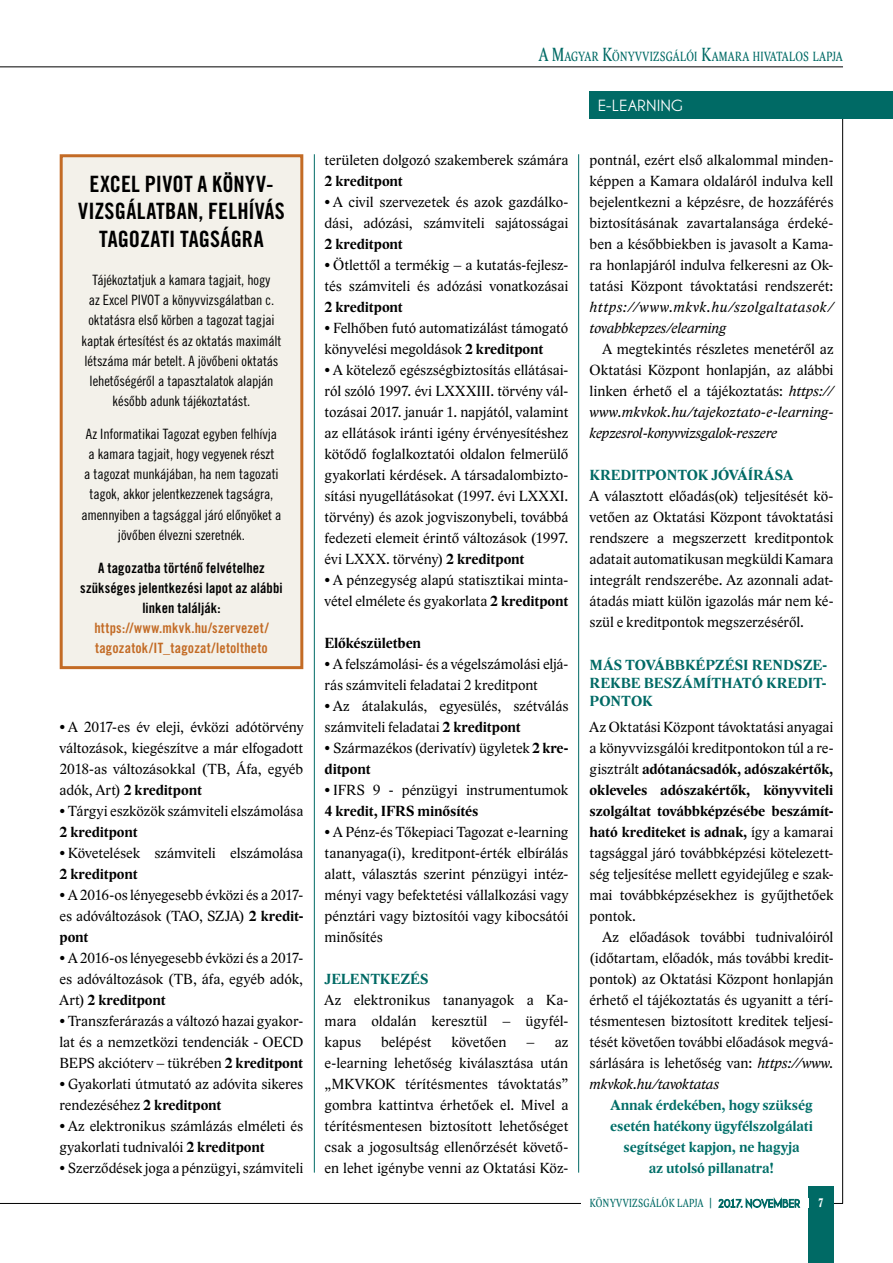
<style>
.page{position:relative;width:893px;height:1263px;background:#fff}
.page>*{position:absolute;margin:0;border:0;box-sizing:border-box;transform-origin:0 0}
.táblázat_szöveg{font:700 22.5px/27.6px "Trade Gothic Con";letter-spacing:.005em;color:#000;text-align:center}
.t1{font:700 16.5px "Champagne&Limousines";letter-spacing:.03em;color:#fff;scale:1.05 1}
.alapszöveg{font:15px/21px "Lido STF";color:#000}
.alapszöveg_tompa{font:15px/21px "Lido STF";color:#000;text-align:justify}
.alapszöveg_tompa-2{font:700 15px/21px "Lido STF";letter-spacing:-.005em;color:#006e68;text-align:center}
.Cím_szövegközt{font:700 15px/18px "Lido STF";color:#006a65;text-align:justify}
.alapszöveg_tompa-3{font:700 15px "Lido STF";letter-spacing:-.005em;color:#000}
.táblázat_szöveg-2{font:14.25px/20.1px "Trade Gothic Con";letter-spacing:-.005em;color:#000;text-align:center}
.táblázat_szöveg-3{font:700 14.25px/20.1px "Trade Gothic Con";letter-spacing:.01em;color:#000;text-align:center}
.t2{font:13.65px "Lido STF Condensed";letter-spacing:.025em;color:#006a65;scale:.9 1}
.t3{font:700 12.75px "Lido STF Condensed";color:#fff;scale:.9 1}
.t4{font:12px "Lido STF Condensed";letter-spacing:.035em;color:#006a65;scale:.9 1}
.s1{color:#c36b25}
.s2{font-weight:700}
.s3{font-size:19.5px}
.s4{font-style:italic}
.s5{font-family:"Champagne&Limousines";font-weight:700;font-size:11.55px}
</style>
<div class="page">
<hr style="left:0;top:66px;width:843px;height:1px;background:#000">
<hr style="left:842px;top:119px;width:1px;height:1084px;background:#000">
<hr style="left:314px;top:154px;width:1px;height:1018px;background:#006a65">
<hr style="left:578px;top:154px;width:1px;height:1018px;background:#006a65">
<hr style="left:0;top:1203px;width:843px;height:1px;background:#000">
<div style="left:590px;top:91px;width:303px;height:28px;background:#006a65"></div>
<div style="left:808px;top:1187px;width:25px;height:76px;background:#006a65"></div>
<div style="left:61px;top:156px;width:241px;height:512px;background:#f3f1ea"></div>
<div style="left:60px;top:154px;width:243px;height:515px;border:3px solid #c36b25"></div>
<div style="left:581px;top:1198px;width:227px;height:9px;background:#fff"></div>
<svg style="left:718px;top:1198px;width:82px;height:11px"></svg>
<p class="táblázat_szöveg" style="left:78px;top:170px;width:208px">EXCEL PIVOT A KÖNYV-<br>VIZSGÁLATBAN, FELHÍVÁS<br>TAGOZATI TAGSÁGRA</p>
<p class="táblázat_szöveg-2" style="left:82px;top:270px;width:201px">Tájékoztatjuk a kamara tagjait, hogy<br>az Excel PIVOT a könyvvizsgálatban c. oktatásra első körben a tagozat tagjai kaptak értesítést és az oktatás maximált létszáma már betelt. A jövőbeni oktatás lehetőségéről a tapasztalatok alapján később adunk tájékoztatást.</p>
<p class="táblázat_szöveg-2" style="left:81px;top:424px;width:202px">Az Informatikai Tagozat egyben felhívja a kamara tagjait, hogy vegyenek részt<br>a tagozat munkájában, ha nem tagozati tagok, akkor jelentkezzenek tagságra, amennyiben a tagsággal járó előnyöket a jövőben élvezni szeretnék.</p>
<p class="táblázat_szöveg-3" style="left:80px;top:557px;width:204px">A tagozatba történő felvételhez szükséges jelentkezési lapot az alábbi linken találják: <span class="s1">https://www.mkvk.hu/szervezet/ tagozatok/IT_tagozat/letoltheto</span></p>
<p class="alapszöveg" style="left:60px;top:717px;width:245px;text-align:justify">• A 2017-es év eleji, évközi adótörvény változások, kiegészítve a már elfogadott 2018-as változásokkal (TB, Áfa, egyéb adók, Art) <span class="s2">2 kreditpont</span></p>
<p class="alapszöveg" style="left:60px;top:801px;width:245px">• Tárgyi eszközök számviteli elszámolása<br><span class="s2">2 kreditpont</span></p>
<p class="alapszöveg" style="left:60px;top:843px;width:245px">• Követelések számviteli elszámolása<br><span class="s2">2 kreditpont</span></p>
<p class="alapszöveg" style="left:60px;top:885px;width:245px;text-align:justify">• A 2016-os lényegesebb évközi és a 2017- es adóváltozások (TAO, SZJA) <span class="s2">2 kredit&shy;pont</span></p>
<p class="alapszöveg" style="left:60px;top:948px;width:245px;text-align:justify">• A 2016-os lényegesebb évközi és a 2017- es adóváltozások (TB, áfa, egyéb adók, Art) <span class="s2">2 kreditpont</span></p>
<p class="alapszöveg" style="left:60px;top:1011px;width:245px;text-align:justify">• Transzferárazás a változó hazai gyakor&shy;lat és a nemzetközi tendenciák - OECD BEPS akcióterv – tükrében <span class="s2">2 kreditpont</span></p>
<p class="alapszöveg" style="left:60px;top:1074px;width:245px">• Gyakorlati útmutató az adóvita sikeres rendezéséhez <span class="s2">2 kreditpont</span></p>
<p class="alapszöveg" style="left:60px;top:1116px;width:245px">• Az elektronikus számlázás elméleti és gyakorlati tudnivalói <span class="s2">2 kreditpont</span></p>
<p class="alapszöveg" style="left:60px;top:1158px;width:245px">• Szerződések joga a pénzügyi, számviteli</p>
<p class="t2" style="left:539px;top:48px;width:339px"><span class="s3">A M</span>AGYAR <span class="s3">K</span>ÖNYVVIZSGÁLÓI <span class="s3">K</span>AMARA HIVATALOS LAPJA</p>
<p class="alapszöveg" style="left:325px;top:150px;width:245px">területen dolgozó szakemberek számára<br><span class="s2">2 kreditpont</span></p>
<p class="alapszöveg" style="left:325px;top:192px;width:245px;text-align:justify">• A civil szervezetek és azok gazdálko&shy;dási, adózási, számviteli sajátosságai <span class="s2">2 kreditpont</span></p>
<p class="alapszöveg" style="left:325px;top:255px;width:245px;text-align:justify">• Ötlettől a termékig – a kutatás-fejlesz&shy;tés számviteli és adózási vonatkozásai <span class="s2">2 kreditpont</span></p>
<p class="alapszöveg" style="left:325px;top:318px;width:245px">• Felhőben futó automatizálást támogató könyvelési megoldások <span class="s2">2 kreditpont</span></p>
<p class="alapszöveg" style="left:325px;top:360px;width:245px;text-align:justify">• A kötelező egészségbiztosítás ellátásai&shy;ról szóló 1997. évi LXXXIII. törvény vál&shy;tozásai 2017. január 1. napjától, valamint az ellátások iránti igény érvényesítéshez kötődő foglalkoztatói oldalon felmerülő gyakorlati kérdések. A társadalombizto&shy;sítási nyugellátásokat (1997. évi LXXXI. törvény) és azok jogviszonybeli, továbbá fedezeti elemeit érintő változások (1997. évi LXXX. törvény) <span class="s2">2 kreditpont</span></p>
<p class="alapszöveg" style="left:325px;top:570px;width:245px">• A pénzegység alapú statisztikai minta&shy;vétel elmélete és gyakorlata <span class="s2">2 kreditpont</span></p>
<p class="alapszöveg_tompa-3" style="left:325px;top:634px;width:98px">Előkészületben</p>
<p class="alapszöveg" style="left:325px;top:654px;width:245px">• A felszámolási- és a végelszámolási eljá&shy;rás számviteli feladatai 2 kreditpont</p>
<p class="alapszöveg" style="left:325px;top:696px;width:245px">• Az átalakulás, egyesülés, szétválás számviteli feladatai <span class="s2">2 kreditpont</span></p>
<p class="alapszöveg" style="left:325px;top:738px;width:245px">• Származékos (derivatív) ügyletek <span class="s2">2 kre&shy;ditpont</span></p>
<p class="alapszöveg" style="left:325px;top:780px;width:245px">• IFRS 9 - pénzügyi instrumentumok<br><span class="s2">4 kredit, IFRS minősítés</span></p>
<p class="alapszöveg" style="left:325px;top:822px;width:245px;text-align:justify">• A Pénz-és Tőkepiaci Tagozat e-learning tananyaga(i), kreditpont-érték elbírálás alatt, választás szerint pénzügyi intéz&shy;ményi vagy befektetési vállalkozási vagy pénztári vagy biztosítói vagy kibocsátói minősítés</p>
<p class="Cím_szövegközt" style="left:325px;top:970px;width:105px">JELENTKEZÉS</p>
<p class="alapszöveg_tompa" style="left:325px;top:990px;width:245px">Az elektronikus tananyagok a Ka&shy;mara oldalán keresztül – ügyfél&shy;kapus</p>
<p class="alapszöveg_tompa" style="left:381px;top:1032px;width:52px">belépést</p>
<p class="alapszöveg_tompa" style="left:451px;top:1032px;width:57px">követően</p>
<p class="alapszöveg_tompa" style="left:325px;top:1032px;width:245px;text-indent:202px">– az e-learning lehetőség kiválasztása után „MKVKOK térítésmentes távoktatás” gombra kattintva érhetőek el. Mivel a térítésmentesen biztosított lehetőséget csak a jogosultság ellenőrzését követő&shy;en lehet igénybe venni az Oktatási Köz-</p>
<p class="t1" style="left:598px;top:96px;width:82px">E-LEARNING</p>
<p class="alapszöveg_tompa" style="left:590px;top:150px;width:245px">pontnál, ezért első alkalommal minden&shy;képpen a Kamara oldaláról indulva kell bejelentkezni a képzésre, de hozzáférés biztosításának zavartalansága érdeké&shy;ben a későbbiekben is javasolt a Kama&shy;ra honlapjáról indulva felkeresni az Ok&shy;tatási Központ távoktatási rendszerét: <span class="s4">https://www.mkvk.hu/szolgaltatasok/ tovabbkepzes/elearning</span></p>
<p class="alapszöveg" style="left:590px;top:339px;width:245px;text-align:justify;text-indent:13px">A megtekintés részletes menetéről az Oktatási Központ honlapján, az alábbi linken érhető el a tájékoztatás: <span class="s4">https:// www.mkvkok.hu/tajekoztato-e-learning&shy;kepzesrol-konyvvizsgalok-reszere</span></p>
<p class="Cím_szövegközt" style="left:590px;top:466px;width:205px">KREDITPONTOK JÓVÁÍRÁSA</p>
<p class="alapszöveg_tompa" style="left:590px;top:486px;width:245px">A választott előadás(ok) teljesítését kö&shy;vetően az Oktatási Központ távoktatási rendszere a megszerzett kreditpontok adatait automatikusan megküldi Kamara integrált rendszerébe. Az azonnali adat&shy;átadás miatt külön igazolás már nem ké&shy;szül e kreditpontok megszerzéséről.</p>
<p class="Cím_szövegközt" style="left:590px;top:657px;width:239px">MÁS TOVÁBBKÉPZÉSI RENDSZE-REKBE BESZÁMÍTHATÓ KREDIT-PONTOK</p>
<p class="alapszöveg_tompa" style="left:590px;top:717px;width:245px">Az Oktatási Központ távoktatási anyagai a könyvvizsgálói kreditpontokon túl a re&shy;gisztrált <span class="s2">adótanácsadók, adószakértők, okleveles adószakértők, könyvviteli szolgáltat továbbképzésébe beszámít&shy;ható krediteket is adnak,</span> így a kamarai tagsággal járó továbbképzési kötelezett&shy;ség teljesítése mellett egyidejűleg e szak&shy;mai továbbképzésekhez is gyűjthetőek pontok.</p>
<p class="alapszöveg" style="left:590px;top:927px;width:245px;text-align:justify;text-indent:13px">Az előadások további tudnivalóiról (időtartam, előadók, más további kredit&shy;pontok) az Oktatási Központ honlapján érhető el tájékoztatás és ugyanitt a térí&shy;tésmentesen biztosított kreditek teljesí&shy;tését követően további előadások megvá&shy;sárlására is lehetőség van: <span class="s4">https://www. mkvkok.hu/tavoktatas</span></p>
<p class="alapszöveg_tompa-2" style="left:610px;top:1095px;width:204px">Annak érdekében, hogy szükség esetén hatékony ügyfélszolgálati segítséget kapjon, ne hagyja<br>az utolsó pillanatra!</p>
<p class="t4" style="left:590px;top:1196px;width:235px">KÖNYVVIZSGÁLÓK LAPJA | <span class="s5">2017. NOVEMBER</span></p>
<p class="t3" style="left:818px;top:1195px;width:7px">7</p>
</div>
